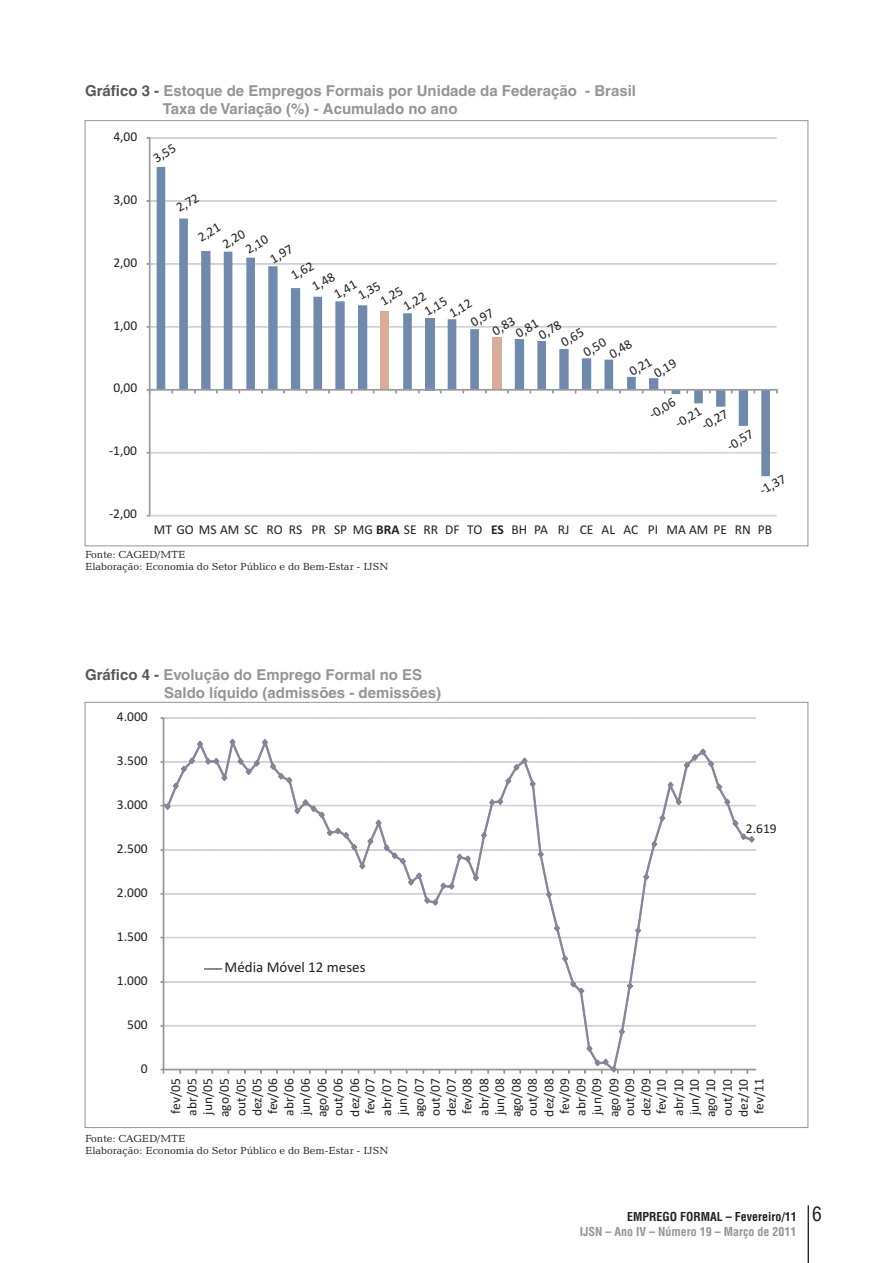
<style>
.page{position:relative;width:893px;height:1263px;background:#fff}
.page>*{position:absolute;margin:0;border:0;box-sizing:border-box;transform-origin:0 0}
.t1{font:700 15px/17.9px "Helvetica LT";color:#939598}
.t2{font:15px "Calibri";color:#231f20}
.t3{font:13.5px/16.2px "Calibri";color:#231f20}
.t4{font:700 condensed 12px/15.9px "Helvetica LT";color:#939598}
.t5{font:10.5px/12.6px "Candida BT";color:#231f20}
.s1{color:#57585a}
.s2{font-weight:700}
.s3{color:#231f20}
.s4{font-weight:400;font-size:19.5px;color:#231f20}
</style>
<div class="page">
<svg style="left:146px;top:137px;width:632px;height:380px"></svg>
<svg style="left:160px;top:717px;width:596px;height:357px"></svg>
<hr style="left:808px;top:1205px;width:1px;height:58px;background:#231f20">
<p class="t1" style="left:163px;top:83px;width:475px;text-indent:-78px"><span class="s1">Gráfico 3 -</span> Estoque de Empregos Formais por Unidade da Federação - Brasil<br>Taxa de Variação (%) - Acumulado no ano</p>
<p class="t3" style="left:113px;top:129px;width:25px">4,00</p>
<p class="t3" style="left:113px;top:192px;width:25px">3,00</p>
<p class="t3" style="left:113px;top:255px;width:25px">2,00</p>
<p class="t3" style="left:113px;top:318px;width:25px">1,00</p>
<p class="t3" style="left:113px;top:381px;width:25px">0,00</p>
<p class="t3" style="left:109px;top:444px;width:30px">-1,00</p>
<p class="t3" style="left:109px;top:507px;width:30px">-2,00</p>
<p class="t3" style="left:151px;top:153px;width:25px;rotate:-30deg">3,55</p>
<p class="t3" style="left:174px;top:202px;width:25px;rotate:-30deg">2,72</p>
<p class="t3" style="left:210px;top:222px;width:25px;line-height:18.3px;text-indent:-18px;rotate:-30deg">2,21<br>2,20</p>
<p class="t3" style="left:256px;top:234px;width:25px;line-height:20.5px;text-indent:-16px;rotate:-30deg">2,10<br>1,97</p>
<p class="t3" style="left:299px;top:263px;width:25px;line-height:19.8px;text-indent:-13px;rotate:-30deg">1,62<br>1,48</p>
<p class="t3" style="left:349px;top:280px;width:25px;line-height:13.2px;text-indent:-20px;rotate:-30deg">1,41<br>1,35</p>
<p class="t3" style="left:393px;top:287px;width:25px;text-indent:-18px;rotate:-30deg">1,25<br>1,22</p>
<p class="t3" style="left:440px;top:296px;width:25px;line-height:14.4px;text-indent:-20px;rotate:-30deg">1,15<br>1,12</p>
<p class="t3" style="left:480px;top:309px;width:25px;line-height:17.9px;text-indent:-15px;rotate:-30deg">0,97<br>0,83</p>
<p class="t3" style="left:530px;top:320px;width:25px;line-height:12.9px;text-indent:-19px;rotate:-30deg">0,81<br>0,78</p>
<p class="t3" style="left:570px;top:328px;width:25px;line-height:20.1px;text-indent:-14px;rotate:-30deg">0,65<br>0,50</p>
<p class="t3" style="left:612px;top:340px;width:25px;line-height:25.3px;text-indent:-9px;rotate:-30deg">0,48<br>0,21</p>
<p class="t3" style="left:651px;top:368px;width:25px;rotate:-30deg">0,19</p>
<p class="t3" style="left:661px;top:398px;width:30px;line-height:21px;text-indent:-18px;rotate:-30deg">-0,06 -0,21</p>
<p class="t3" style="left:699px;top:420px;width:30px;rotate:-30deg">-0,27</p>
<p class="t3" style="left:724px;top:441px;width:30px;rotate:-30deg">-0,57</p>
<p class="t3" style="left:757px;top:485px;width:30px;rotate:-30deg">-1,37</p>
<p class="t3" style="left:154px;top:523px;width:620px">MT GO MS AM SC RO RS PR SP MG <span class="s2">BRA</span> SE RR DF TO <span class="s2">ES</span> BH PA RJ CE AL AC PI MA AM PE RN PB</p>
<p class="t5" style="left:85px;top:548px;width:305px">Fonte: CAGED/MTE<br>Elaboração: Economia do Setor Público e do Bem-Estar - IJSN</p>
<p class="t1" style="left:164px;top:667px;width:278px;text-indent:-79px"><span class="s1">Gráfico 4 -</span> Evolução do Emprego Formal no ES<br>Saldo líquido (admissões - demissões)</p>
<p class="t3" style="left:117px;top:710px;width:32px">4.000</p>
<p class="t3" style="left:117px;top:753px;width:32px">3.500</p>
<p class="t3" style="left:117px;top:798px;width:32px">3.000</p>
<p class="t3" style="left:117px;top:841px;width:32px">2.500</p>
<p class="t3" style="left:117px;top:885px;width:32px">2.000</p>
<p class="t3" style="left:117px;top:929px;width:32px">1.500</p>
<p class="t3" style="left:117px;top:973px;width:32px">1.000</p>
<p class="t3" style="left:127px;top:1017px;width:22px">500</p>
<p class="t3" style="left:141px;top:1061px;width:8px">0</p>
<p class="t2" style="left:225px;top:961px;width:143px">Média Móvel 12 meses</p>
<p class="t3" style="left:746px;top:821px;width:32px">2.619</p>
<p class="t3" style="left:169px;top:1117px;width:41px;text-align:justify;rotate:-90deg">fev/05 abr/05 jun/05 ago/05 out/05 dez/05 fev/06 abr/06 jun/06 ago/06 out/06 dez/06</p>
<p class="t3" style="left:363px;top:1116px;width:39px;text-align:justify;rotate:-90deg">fev/07 abr/07 jun/07</p>
<p class="t3" style="left:413px;top:1117px;width:40px;text-align:justify;rotate:-90deg">ago/07 out/07 dez/07 fev/08</p>
<p class="t3" style="left:477px;top:1117px;width:40px;text-align:justify;rotate:-90deg">abr/08 jun/08 ago/08 out/08 dez/08</p>
<p class="t3" style="left:558px;top:1116px;width:39px;text-align:justify;rotate:-90deg">fev/09 abr/09 jun/09</p>
<p class="t3" style="left:607px;top:1117px;width:40px;text-align:justify;rotate:-90deg">ago/09 out/09 dez/09 fev/10</p>
<p class="t3" style="left:672px;top:1117px;width:41px;text-align:justify;rotate:-90deg">abr/10 jun/10 ago/10 out/10 dez/10 fev/11</p>
<p class="t5" style="left:85px;top:1133px;width:305px">Fonte: CAGED/MTE<br>Elaboração: Economia do Setor Público e do Bem-Estar - IJSN</p>
<p class="t4" style="left:580px;top:1209px;width:244px;text-indent:47px"><span class="s3">EMPREGO FORMAL – Fevereiro/11</span> <span class="s4">6<br></span>IJSN – Ano IV – Número 19 – Março de 2011</p>
</div>
